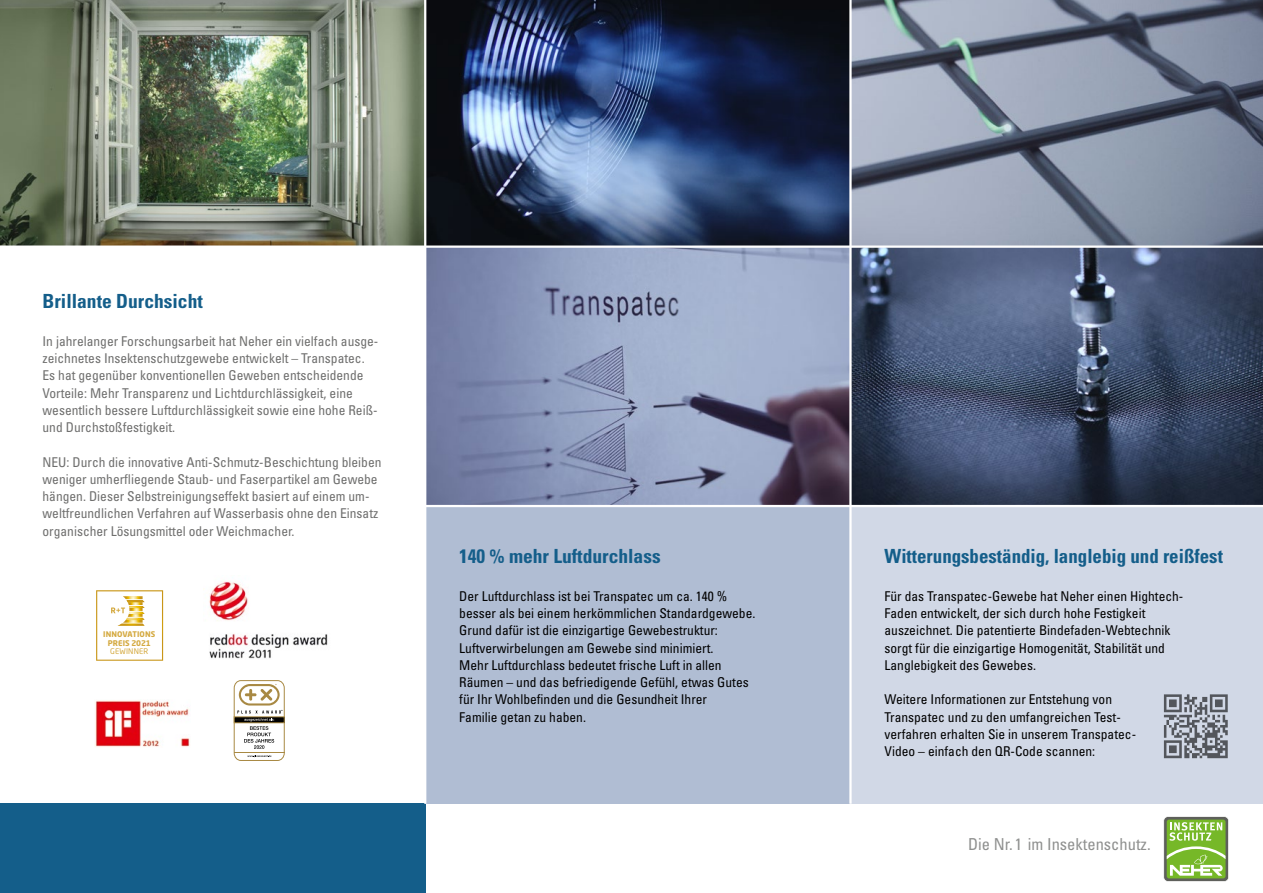
<style>
.page{position:relative;width:1263px;height:893px;background:#fff}
.page>*{position:absolute;margin:0;border:0;box-sizing:border-box;transform-origin:0 0}
.t1{font:700 condensed 19.5px "Univers LT Std";color:#145e8a}
.t2{font:condensed 16.5px "Univers LT Std";color:#8f908f}
.t3{font:condensed 13.5px/17.2px "Univers LT Std";color:#000}
.t4{font:condensed 13.5px/17.2px "Univers LT Std";color:#6f6f6e}
.t5{font:700 7.65px/8.7px "Neo Sans Std";letter-spacing:.02em;color:#d4a93f;text-align:center}
.t6{font:7.65px "Neo Sans Std";letter-spacing:.02em;color:#d4a93f}
</style>
<div class="page">
<div style="left:0;top:804px;width:425px;height:89px;background:#145e8a"></div>
<svg style="left:96px;top:590px;width:67px;height:71px"></svg>
<svg style="left:234px;top:680px;width:50px;height:81px"></svg>
<div style="left:425px;top:506px;width:425px;height:298px;background:#b0bdd3"></div>
<svg style="left:1163px;top:816px;width:66px;height:66px;background:#96bd67"></svg>
<img style="left:209px;top:581px;width:119px;height:78px">
<img style="left:0;top:0;width:424px;height:245px">
<img style="left:852px;top:248px;width:411px;height:257px">
<svg style="left:852px;top:0;width:411px;height:245px;background:#858fa1"></svg>
<svg style="left:426px;top:248px;width:423px;height:257px;background:#8994b3"></svg>
<div style="left:850px;top:506px;width:413px;height:298px;background:#d1d8e6"></div>
<svg style="left:426px;top:0;width:423px;height:245px;background:#2f3f61"></svg>
<hr style="left:849px;top:0;width:3px;height:804px;background:#fff">
<img style="left:95px;top:700px;width:95px;height:47px">
<hr style="left:425px;top:505px;width:838px;height:2px;background:#fff">
<hr style="left:424px;top:0;width:2px;height:804px;background:#fff">
<svg style="left:1163px;top:695px;width:65px;height:64px"></svg>
<svg style="left:1164px;top:694px;width:64px;height:64px"></svg>
<h1 class="t1" style="left:43px;top:289px;width:162px">Brillante Durchsicht</h1>
<p class="t4" style="left:43px;top:332px;width:337px">In jahrelanger Forschungsarbeit hat Neher ein vielfach ausge&shy;zeichnetes Insektenschutzgewebe entwickelt – Transpatec.<br>Es hat gegenüber konventionellen Geweben entscheidende Vorteile: Mehr Transparenz und Lichtdurchlässigkeit, eine wesentlich bessere Luftdurchlässigkeit sowie eine hohe Reiß&shy;und Durchstoßfestigkeit.</p>
<p class="t4" style="left:43px;top:453px;width:340px">NEU: Durch die innovative Anti-Schmutz-Beschichtung bleiben weniger umherfliegende Staub- und Faserpartikel am Gewebe hängen. Dieser Selbstreinigungseffekt basiert auf einem um&shy;weltfreundlichen Verfahren auf Wasserbasis ohne den Einsatz organischer Lösungsmittel oder Weichmacher.</p>
<p class="t5" style="left:103px;top:629px;width:54px">INNOVATIONS<br>PREIS 2021</p>
<p class="t6" style="left:110px;top:647px;width:40px">GEWINNER</p>
<h1 class="t1" style="left:459px;top:544px;width:203px">140 % mehr Luftdurchlass</h1>
<p class="t3" style="left:459px;top:587px;width:298px">Der Luftdurchlass ist bei Transpatec um ca. 140 % besser als bei einem herkömmlichen Standardgewebe.<br>Grund dafür ist die einzigartige Gewebestruktur:<br>Luftverwirbelungen am Gewebe sind minimiert.<br>Mehr Luftdurchlass bedeutet frische Luft in allen Räumen – und das befriedigende Gefühl, etwas Gutes für Ihr Wohlbefinden und die Gesundheit Ihrer<br>Familie getan zu haben.</p>
<h1 class="t1" style="left:884px;top:544px;width:340px">Witterungsbeständig, langlebig und reißfest</h1>
<p class="t3" style="left:884px;top:587px;width:300px">Für das Transpatec-Gewebe hat Neher einen Hightech-Faden entwickelt, der sich durch hohe Festigkeit auszeichnet. Die patentierte Bindefaden-Webtechnik sorgt für die einzigartige Homogenität, Stabilität und Langlebigkeit des Gewebes.</p>
<p class="t3" style="left:884px;top:691px;width:253px">Weitere Informationen zur Entstehung von Transpatec und zu den umfangreichen Test&shy;verfahren erhalten Sie in unserem Transpatec-Video – einfach den QR-Code scannen:</p>
<p class="t2" style="left:968px;top:834px;width:184px">Die Nr. 1 im Insektenschutz.</p>
</div>
